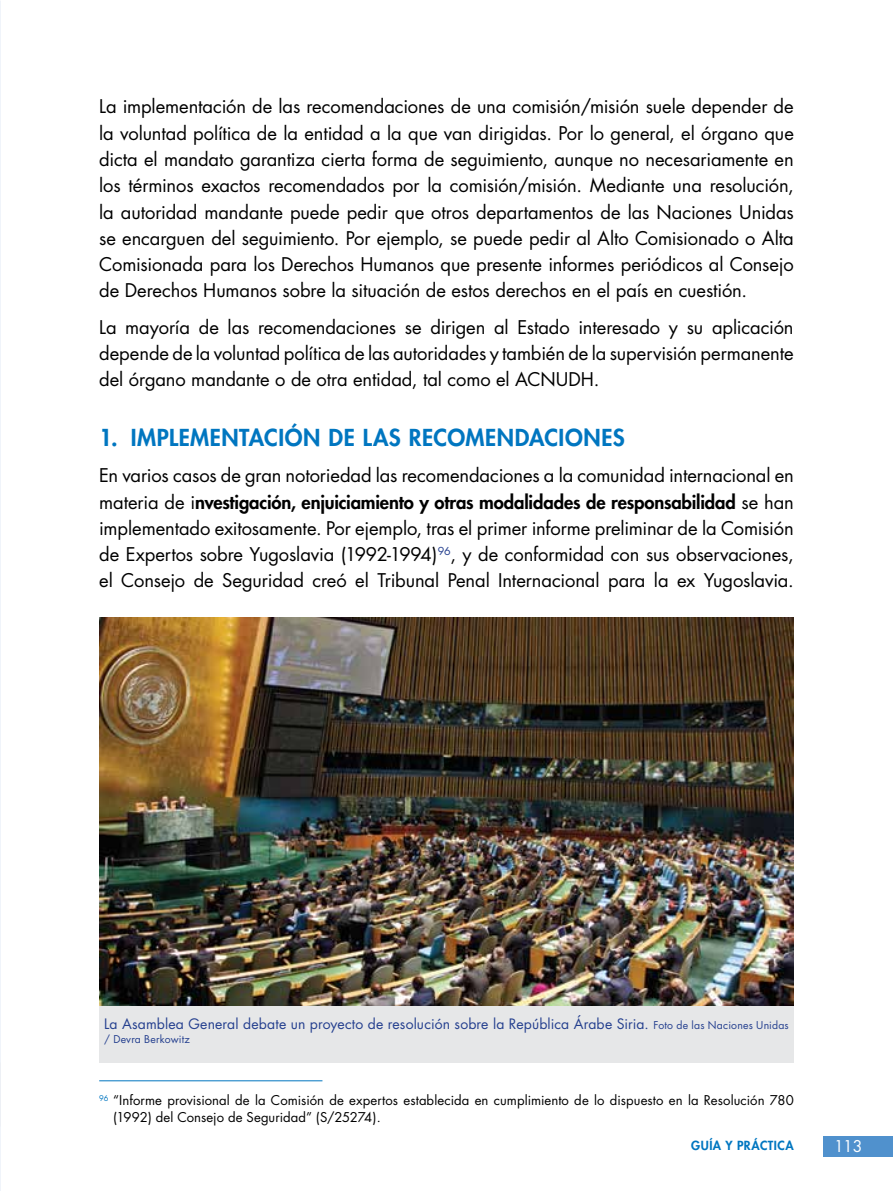
<style>
.page{position:relative;width:893px;height:1191px;background:#fff}
.page>*{position:absolute;margin:0;border:0;box-sizing:border-box;transform-origin:0 0}
.t1{font:800 22.75px "Futura";letter-spacing:.025em;color:#0076c0}
.t2{font:18.38px/26.2px "Futura";letter-spacing:-.005em;color:#000;text-align:justify}
.t3{font:15.75px "Futura";color:#fff}
.t4{font:14px "Futura";letter-spacing:.01em;color:#25408f}
.t5{font:13.12px/16.6px "Futura";letter-spacing:.005em;color:#000}
.t6{font:800 12.25px "Futura";letter-spacing:.045em;color:#0076c0}
.t7{font:10.5px "Futura";letter-spacing:.015em;color:#25408f}
.s1{font-weight:800}
.s2{font-size:10.5px}
</style>
<div class="page">
<div style="left:823px;top:1136px;width:70px;height:21px;background:#5091cd"></div>
<hr style="left:99px;top:1080px;width:223px;height:1px;background:#0076c0">
<img style="left:99px;top:618px;width:695px;height:388px">
<div style="left:99px;top:1006px;width:695px;height:56px;background:#e6e7e8"></div>
<p class="t2" style="left:99px;top:94px;width:696px">La implementación de las recomendaciones de una comisión/misión suele depender de la voluntad política de la entidad a la que van dirigidas. Por lo general, el órgano que dicta el mandato garantiza cierta forma de seguimiento, aunque no necesariamente en los términos exactos recomendados por la comisión/misión. Mediante una resolución, la autoridad mandante puede pedir que otros departamentos de las Naciones Unidas se encarguen del seguimiento. Por ejemplo, se puede pedir al Alto Comisionado o Alta Comisionada para los Derechos Humanos que presente informes periódicos al Consejo de Derechos Humanos sobre la situación de estos derechos en el país en cuestión.</p>
<p class="t2" style="left:99px;top:314px;width:696px">La mayoría de las recomendaciones se dirigen al Estado interesado y su aplicación depende de la voluntad política de las autoridades y también de la supervisión permanente del órgano mandante o de otra entidad, tal como el ACNUDH.</p>
<p class="t1" style="left:99px;top:423px;width:527px">1. IMPLEMENTACIÓN DE LAS RECOMENDACIONES</p>
<p class="t2" style="left:99px;top:462px;width:696px">En varios casos de gran notoriedad las recomendaciones a la comunidad internacional en materia de i<span class="s1">nvestigación, enjuiciamiento y otras modalidades de responsabilidad</span> se han implementado exitosamente. Por ejemplo, tras el primer informe preliminar de la Comisión de Expertos sobre Yugoslavia (1992-1994)<sup>96</sup>, y de conformidad con sus observaciones, el Consejo de Seguridad creó el Tribunal Penal Internacional para la ex Yugoslavia.</p>
<p class="t4" style="left:104px;top:1015px;width:686px">La Asamblea General debate un proyecto de resolución sobre la República Árabe Siria. <span class="s2">Foto de las Naciones Unidas</span></p>
<p class="t7" style="left:104px;top:1032px;width:87px">/ Devra Berkowitz</p>
<p class="t5" style="left:113px;top:1091px;width:682px;text-indent:-14px"><sup>96</sup> “I nforme provisional de la Comisión de expertos establecida en cumplimiento de lo dispuesto en la Resolución 780 (1992) del Consejo de Seguridad” (S/25274).</p>
<p class="t6" style="left:691px;top:1137px;width:104px">GUÍA Y PRÁCTICA</p>
<p class="t3" style="left:834px;top:1136px;width:30px">113</p>
</div>
